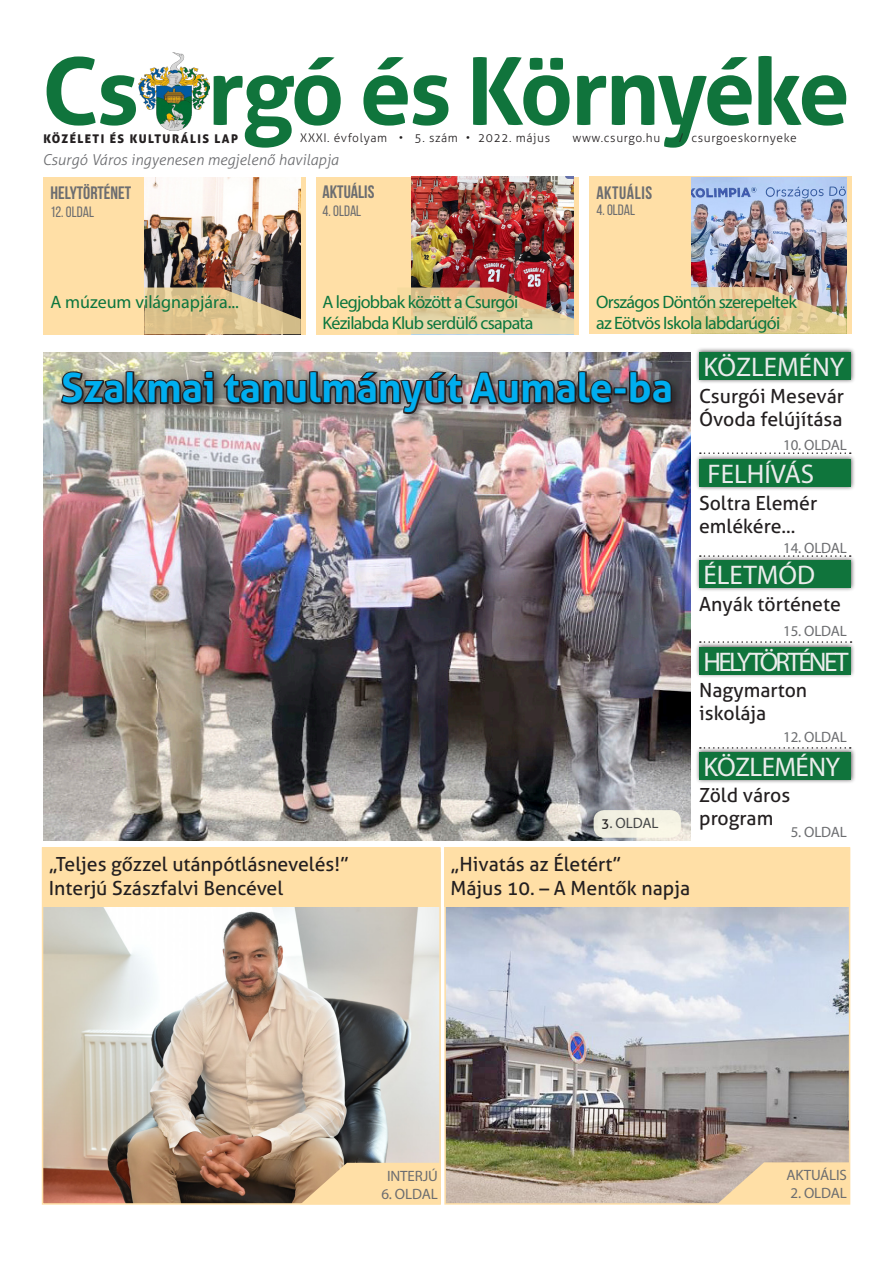
<style>
.page{position:relative;width:893px;height:1263px;background:#fff}
.page>*{position:absolute;margin:0;border:0;box-sizing:border-box;transform-origin:0 0}
.t1{font:700 93px "Aller";letter-spacing:-.03em;color:#10743c}
.t2{font:700 40.5px "Aller";color:#00aeef}
.t3{font:27px "Myriad Pro";color:#ebebec}
.t4{font:27px "Myriad Pro";letter-spacing:-.1em;color:#ecedec}
.t5{font:27px "Myriad Pro";letter-spacing:-.025em;color:#ecedec}
.t6{font:27px "Myriad Pro";color:#ecedec}
.t7{font:19.5px/23.4px "Aller";color:#231f20}
.t8{font:18px/21px "Myriad Pro";letter-spacing:-.04em;color:#0b763e}
.t9{font:18px "Myriad Pro";letter-spacing:-.04em;color:#0b753e}
.t10{font:18px "Myriad Pro";color:#0b753e}
.t11{font:700 18px "Bebas Neue";color:#6c6d70}
.t12{font:700 18px "Bebas Neue";letter-spacing:.03em;color:#6c6d70}
.t13{font:15px "Myriad Pro";letter-spacing:-.01em;color:#6c6d70}
.t14{font:italic 300 15px "Aller";color:#6c6d70}
.t15{font:15px "Bebas Neue";color:#6c6d70}
.t16{font:15px "Myriad Pro";letter-spacing:-.01em;color:#454647}
.t17{font:300 12px "Aller";letter-spacing:.05em;color:#231f20}
.t18{font:12px "Aller Display";letter-spacing:.12em;color:#231f20}
.s1{color:#0f753c}
.s2{font-family:"Aller";font-size:13.5px;color:#231f20}
</style>
<div class="page">
<svg style="left:700px;top:452px;width:151px;height:2px"></svg>
<img style="left:43px;top:352px;width:648px;height:488px">
<div style="left:695px;top:454px;width:161px;height:37px;background:#231f20;opacity:.75"></div>
<div style="left:699px;top:459px;width:151px;height:28px;background:#0f753c"></div>
<div style="left:695px;top:347px;width:161px;height:36px;background:#231f20;opacity:.75"></div>
<div style="left:699px;top:352px;width:151px;height:28px;background:#0f753c"></div>
<div style="left:695px;top:747px;width:161px;height:36px;background:#231f20;opacity:.75"></div>
<div style="left:699px;top:752px;width:151px;height:28px;background:#10743c"></div>
<div style="left:594px;top:810px;width:87px;height:28px;background:#f3f1e3;border-radius:11px"></div>
<div style="left:57px;top:366px;width:626px;height:59px;background:#231f20;opacity:.75"></div>
<svg style="left:59px;top:369px;width:157px;height:38px;background:#625e58"></svg>
<img style="left:222px;top:368px;width:451px;height:48px">
<img style="left:138px;top:53px;width:72px;height:78px">
<div style="left:695px;top:555px;width:161px;height:37px;background:#231f20;opacity:.75"></div>
<div style="left:699px;top:560px;width:151px;height:28px;background:#10743c"></div>
<div style="left:695px;top:641px;width:160px;height:37px;background:#231f20;opacity:.75"></div>
<div style="left:699px;top:647px;width:151px;height:27px;background:#10743c"></div>
<img style="left:45px;top:907px;width:393px;height:295px">
<img style="left:447px;top:907px;width:400px;height:295px">
<svg style="left:717px;top:1162px;width:132px;height:42px;background:#f3d6a6"></svg>
<div style="left:444px;top:847px;width:406px;height:60px;background:#ffdfa6"></div>
<div style="left:43px;top:847px;width:397px;height:60px;background:#ffdfa6"></div>
<svg style="left:300px;top:1163px;width:141px;height:41px;background:#f3d29c"></svg>
<div style="left:43px;top:177px;width:263px;height:157px;background:#ffdfa6"></div>
<img style="left:145px;top:177px;width:155px;height:110px">
<svg style="left:144px;top:287px;width:157px;height:47px;background:#c3ae83"></svg>
<div style="left:316px;top:177px;width:263px;height:157px;background:#ffdfa6"></div>
<img style="left:411px;top:177px;width:163px;height:110px">
<img style="left:411px;top:287px;width:163px;height:47px">
<div style="left:589px;top:177px;width:263px;height:157px;background:#ffdfa6"></div>
<img style="left:691px;top:177px;width:155px;height:110px">
<img style="left:691px;top:287px;width:156px;height:47px">
<p class="t1" style="left:42px;top:34px;width:810px">Cs rgó <span class="s1">é</span>s Környéke</p>
<p class="t18" style="left:43px;top:131px;width:196px">KÖZÉLETI ÉS KULTURÁLIS LAP</p>
<p class="t17" style="left:300px;top:130px;width:251px">XXXI. évfolyam • 5. szám • 2022. május</p>
<p class="t17" style="left:572px;top:130px;width:89px">www.csurgo.hu</p>
<p class="t17" style="left:679px;top:130px;width:119px">/ csurgoeskornyeke</p>
<p class="t14" style="left:43px;top:151px;width:298px">Csurgó Város ingyenesen megjelenő havilapja</p>
<p class="t11" style="left:50px;top:183px;width:82px">HELYTÖRTÉNET</p>
<p class="t15" style="left:50px;top:204px;width:45px">12. OLDAL</p>
<p class="t11" style="left:323px;top:182px;width:53px">AKTUÁLIS</p>
<p class="t15" style="left:323px;top:203px;width:40px">4. OLDAL</p>
<p class="t12" style="left:596px;top:183px;width:57px">AKTUÁLIS</p>
<p class="t15" style="left:596px;top:202px;width:40px">4. OLDAL</p>
<p class="t10" style="left:50px;top:290px;width:190px">A múzeum világnapjára...</p>
<p class="t8" style="left:323px;top:291px;width:212px">A legjobbak között a Csurgói<br>Kézilabda Klub serdülő csapata</p>
<p class="t9" style="left:596px;top:290px;width:202px">Országos Döntőn szerepeltek</p>
<p class="t9" style="left:596px;top:311px;width:186px">az Eötvös Iskola labdarúgói</p>
<p class="t2" style="left:61px;top:363px;width:613px">Szakmai tanulmányút Aumale-ba</p>
<p class="t7" style="left:49px;top:852px;width:302px">„Teljes gőzzel utánpótlásnevelés!”</p>
<p class="t7" style="left:49px;top:876px;width:236px">Interjú Szászfalvi Bencével</p>
<p class="t16" style="left:601px;top:814px;width:58px"><span class="s2">3</span>. OLDAL</p>
<p class="t7" style="left:450px;top:853px;width:172px">„Hivatás az Életért”</p>
<p class="t7" style="left:450px;top:876px;width:241px">Május 10. – A Mentők napja</p>
<p class="t3" style="left:703px;top:350px;width:142px">KÖZLEMÉNY</p>
<p class="t7" style="left:699px;top:384px;width:146px">Csurgói Mesevár<br>Óvoda felújítása</p>
<p class="t3" style="left:708px;top:457px;width:108px">FELHÍVÁS</p>
<p class="t13" style="left:783px;top:435px;width:65px">10. OLDAL</p>
<p class="t7" style="left:699px;top:491px;width:120px">Soltra Elemér emlékére...</p>
<p class="t13" style="left:783px;top:538px;width:65px">14. OLDAL</p>
<p class="t6" style="left:704px;top:558px;width:113px">ÉLETMÓD</p>
<p class="t7" style="left:699px;top:592px;width:143px">Anyák története</p>
<p class="t13" style="left:783px;top:622px;width:65px">15. OLDAL</p>
<p class="t4" style="left:704px;top:645px;width:146px">HELYTÖRTÉNET</p>
<p class="t7" style="left:699px;top:678px;width:109px">Nagymarton iskolája</p>
<p class="t13" style="left:783px;top:727px;width:65px">12. OLDAL</p>
<p class="t5" style="left:703px;top:750px;width:138px">KÖZLEMÉNY</p>
<p class="t7" style="left:699px;top:783px;width:93px">Zöld város</p>
<p class="t7" style="left:699px;top:806px;width:76px">program</p>
<p class="t13" style="left:791px;top:823px;width:58px">5. OLDAL</p>
<p class="t13" style="left:387px;top:1166px;width:52px">INTERJÚ</p>
<p class="t13" style="left:381px;top:1184px;width:58px">6. OLDAL</p>
<p class="t13" style="left:786px;top:1165px;width:62px">AKTUÁLIS</p>
<p class="t13" style="left:790px;top:1183px;width:58px">2. OLDAL</p>
</div>
